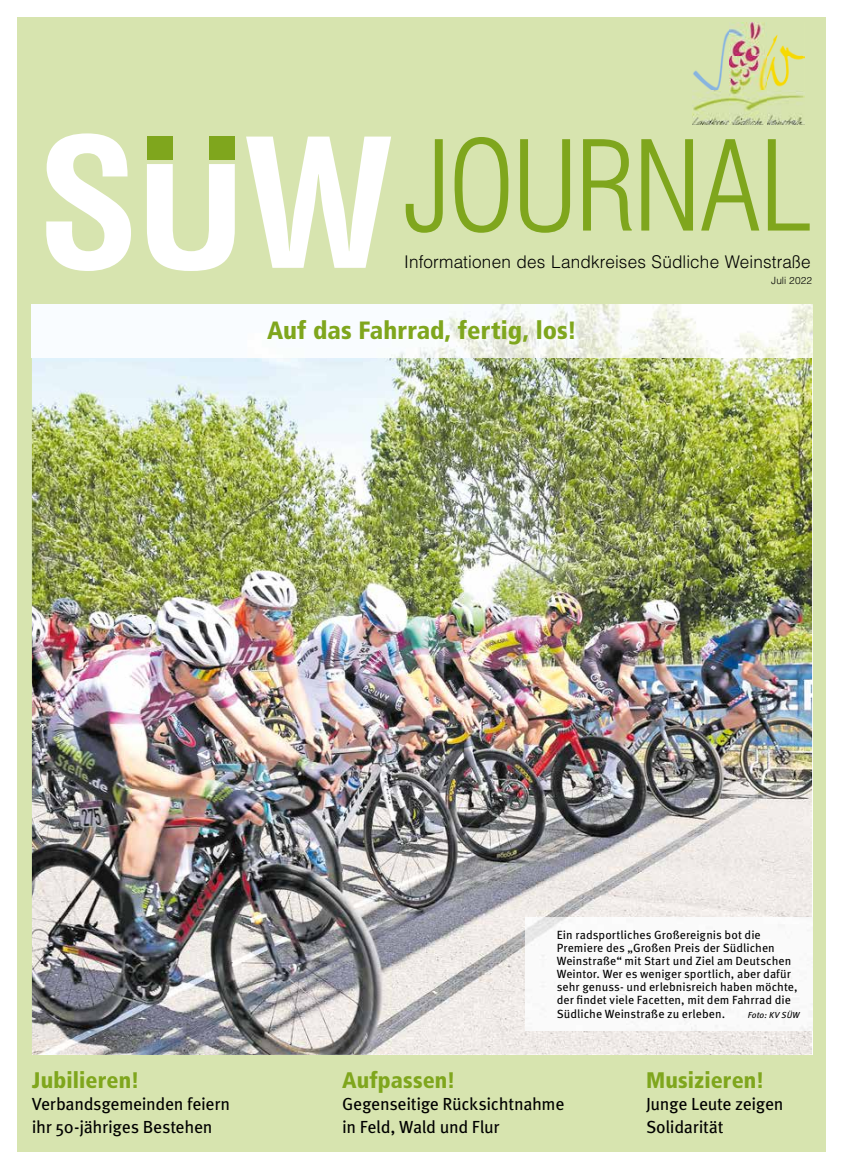
<style>
.page{position:relative;width:844px;height:1170px;background:#fff}
.page>*{position:absolute;margin:0;border:0;box-sizing:border-box;transform-origin:0 0}
.t1{font:300 condensed 121.75px "Helvetica LT Std";letter-spacing:-.025em;color:#7fa61d}
.t2{font:900 condensed 25px "Frutiger LT Std";letter-spacing:.005em;color:#7fa61d}
.t3{font:900 condensed 22.5px "Frutiger LT Std";letter-spacing:.005em;color:#7fa61d}
.t4{font:17.5px/22.5px "Meta Pro";letter-spacing:-.02em;color:#000}
.t5{font:300 17.5px "Helvetica LT Std";letter-spacing:.01em;color:#000}
.t6{font:11.88px/13.1px "Meta Pro";letter-spacing:.005em;color:#000}
.t7{font:300 10px "Helvetica LT Std";letter-spacing:.015em;color:#000}
.t8{font:italic 8.75px "Meta Pro";letter-spacing:.02em;color:#000}
</style>
<div class="page">
<div style="left:18px;top:18px;width:808px;height:1134px;background:#d7e4af"></div>
<img style="left:32px;top:357px;width:779px;height:697px">
<img style="left:32px;top:305px;width:779px;height:52px">
<svg style="left:46px;top:133px;width:85px;height:138px"></svg>
<svg style="left:147px;top:164px;width:88px;height:107px"></svg>
<svg style="left:246px;top:136px;width:145px;height:132px"></svg>
<div style="left:147px;top:136px;width:26px;height:24px;background:#7fa61d"></div>
<div style="left:209px;top:136px;width:26px;height:24px;background:#7fa61d"></div>
<img style="left:692px;top:23px;width:112px;height:102px">
<div style="left:525px;top:917px;width:286px;height:113px;background:#fafafa"></div>
<h1 class="t1" style="left:404px;top:110px;width:410px">JOURNAL</h1>
<h3 class="t5" style="left:404px;top:251px;width:408px">Informationen des Landkreises Südliche Weinstraße</h3>
<h2 class="t2" style="left:267px;top:315px;width:311px">Auf das Fahrrad, fertig, los!</h2>
<p class="t7" style="left:771px;top:274px;width:42px">Juli 2022</p>
<h3 class="t3" style="left:32px;top:1065px;width:109px">Jubilieren!</h3>
<h3 class="t4" style="left:32px;top:1091px;width:200px">Verbandsgemeinden feiern ihr 50-jähriges Bestehen</h3>
<p class="t6" style="left:556px;top:927px;width:242px">Ein radsportliches Großereignis bot die Premiere des „Großen Preis der Südlichen Weinstraße“ mit Start und Ziel am Deutschen Weintor. Wer es weniger sportlich, aber dafür sehr genuss- und erlebnisreich haben möchte, der findet viele Facetten, mit dem Fahrrad die Südliche Weinstraße zu erleben.</p>
<p class="t8" style="left:747px;top:1007px;width:53px">Foto: KV SÜW</p>
<h3 class="t3" style="left:342px;top:1066px;width:115px">Aufpassen!</h3>
<h3 class="t4" style="left:342px;top:1091px;width:224px">Gegenseitige Rücksichtnahme in Feld, Wald und Flur</h3>
<h3 class="t3" style="left:645px;top:1065px;width:120px">Musizieren!</h3>
<h3 class="t4" style="left:645px;top:1091px;width:139px">Junge Leute zeigen<br>Solidarität</h3>
</div>
